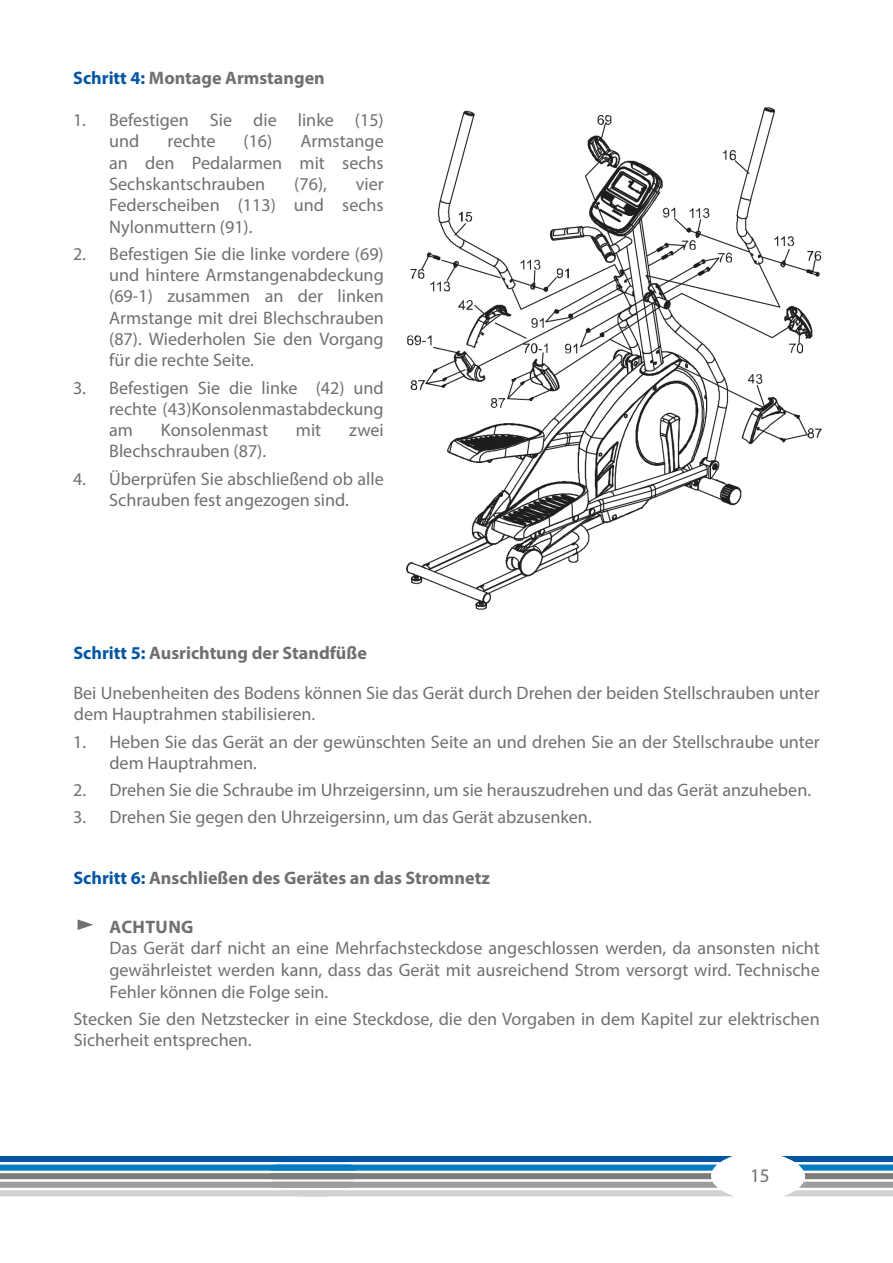
<style>
.page{position:relative;width:893px;height:1263px;background:#fff}
.page>*{position:absolute;margin:0;border:0;box-sizing:border-box;transform-origin:0 0}
.t1{font:19.2px "Myriad Pro";color:#70706f}
.Text_Hinweise{font:18.15px/21.3px "Myriad Pro";color:#70706f;text-align:justify}
.t2{font:700 18.15px "Myriad Pro";color:#70706f}
.t3{font:700 18.15px "Myriad Pro";letter-spacing:.02em;color:#70706f}
.s1{color:#0056a4}
</style>
<div class="page">
<img style="left:405px;top:107px;width:417px;height:503px">
<svg style="left:781px;top:1156px;width:112px;height:40px"></svg>
<svg style="left:0;top:1156px;width:733px;height:40px"></svg>
<p class="t2" style="left:73px;top:66px;width:253px"><span class="s1">Schritt 4:</span> Montage Armstangen</p>
<p class="Text_Hinweise" style="left:109px;top:109px;width:276px;text-indent:-36px">1. Befestigen Sie die linke (15) und</p>
<p class="Text_Hinweise" style="left:168px;top:130px;width:49px">rechte</p>
<p class="Text_Hinweise" style="left:244px;top:130px;width:30px">(16)</p>
<p class="Text_Hinweise" style="left:109px;top:130px;width:276px;text-indent:191px">Armstange an den Pedalarmen mit sechs Sechskantschrauben</p>
<p class="Text_Hinweise" style="left:294px;top:173px;width:34px">(76),</p>
<p class="Text_Hinweise" style="left:109px;top:173px;width:276px;text-indent:247px">vier Federscheiben (113) und sechs Nylonmuttern (91).</p>
<p class="Text_Hinweise" style="left:109px;top:243px;width:276px;text-indent:-36px">2. Befestigen Sie die linke vordere (69) und hintere Armstangenabdeckung (69-1) zusammen an der linken Armstange mit drei Blechschrauben (87). Wiederholen Sie den Vorgang für die rechte Seite.</p>
<p class="Text_Hinweise" style="left:109px;top:377px;width:276px;text-indent:-36px">3. Befestigen Sie die linke (42) und rechte (43)Konsolenmastabdeckung am</p>
<p class="Text_Hinweise" style="left:161px;top:419px;width:109px">Konsolenmast</p>
<p class="Text_Hinweise" style="left:296px;top:419px;width:27px">mit</p>
<p class="Text_Hinweise" style="left:349px;top:419px;width:36px">zwei</p>
<p class="Text_Hinweise" style="left:109px;top:440px;width:158px">Blechschrauben (87).</p>
<p class="Text_Hinweise" style="left:73px;top:468px;width:312px;text-align:center">4. Überprüfen Sie abschließend ob alle<br>Schrauben fest angezogen sind.</p>
<p class="t2" style="left:73px;top:641px;width:295px"><span class="s1">Schritt 5:</span> Ausrichtung der Standfüße</p>
<p class="Text_Hinweise" style="left:73px;top:681px;width:748px;line-height:21.8px">Bei Unebenheiten des Bodens können Sie das Gerät durch Drehen der beiden Stellschrauben unter dem Hauptrahmen stabilisieren.</p>
<p class="Text_Hinweise" style="left:109px;top:730px;width:712px;text-indent:-36px">1. Heben Sie das Gerät an der gewünschten Seite an und drehen Sie an der Stellschraube unter dem Hauptrahmen.</p>
<p class="Text_Hinweise" style="left:73px;top:779px;width:739px">2. Drehen Sie die Schraube im Uhrzeigersinn, um sie herauszudrehen und das Gerät anzuheben.</p>
<p class="Text_Hinweise" style="left:73px;top:806px;width:520px">3. Drehen Sie gegen den Uhrzeigersinn, um das Gerät abzusenken.</p>
<p class="t2" style="left:73px;top:866px;width:418px"><span class="s1">Schritt 6:</span> Anschließen des Gerätes an das Stromnetz</p>
<p class="t3" style="left:110px;top:915px;width:85px">ACHTUNG</p>
<p class="Text_Hinweise" style="left:109px;top:937px;width:712px;line-height:21.8px">Das Gerät darf nicht an eine Mehrfachsteckdose angeschlossen werden, da ansonsten nicht gewährleistet werden kann, dass das Gerät mit ausreichend Strom versorgt wird. Technische Fehler können die Folge sein.</p>
<p class="Text_Hinweise" style="left:73px;top:1008px;width:748px">Stecken Sie den Netzstecker in eine Steckdose, die den Vorgaben in dem Kapitel zur elektrischen<br>Sicherheit entsprechen.</p>
<p class="t1" style="left:750px;top:1164px;width:21px">15</p>
</div>
